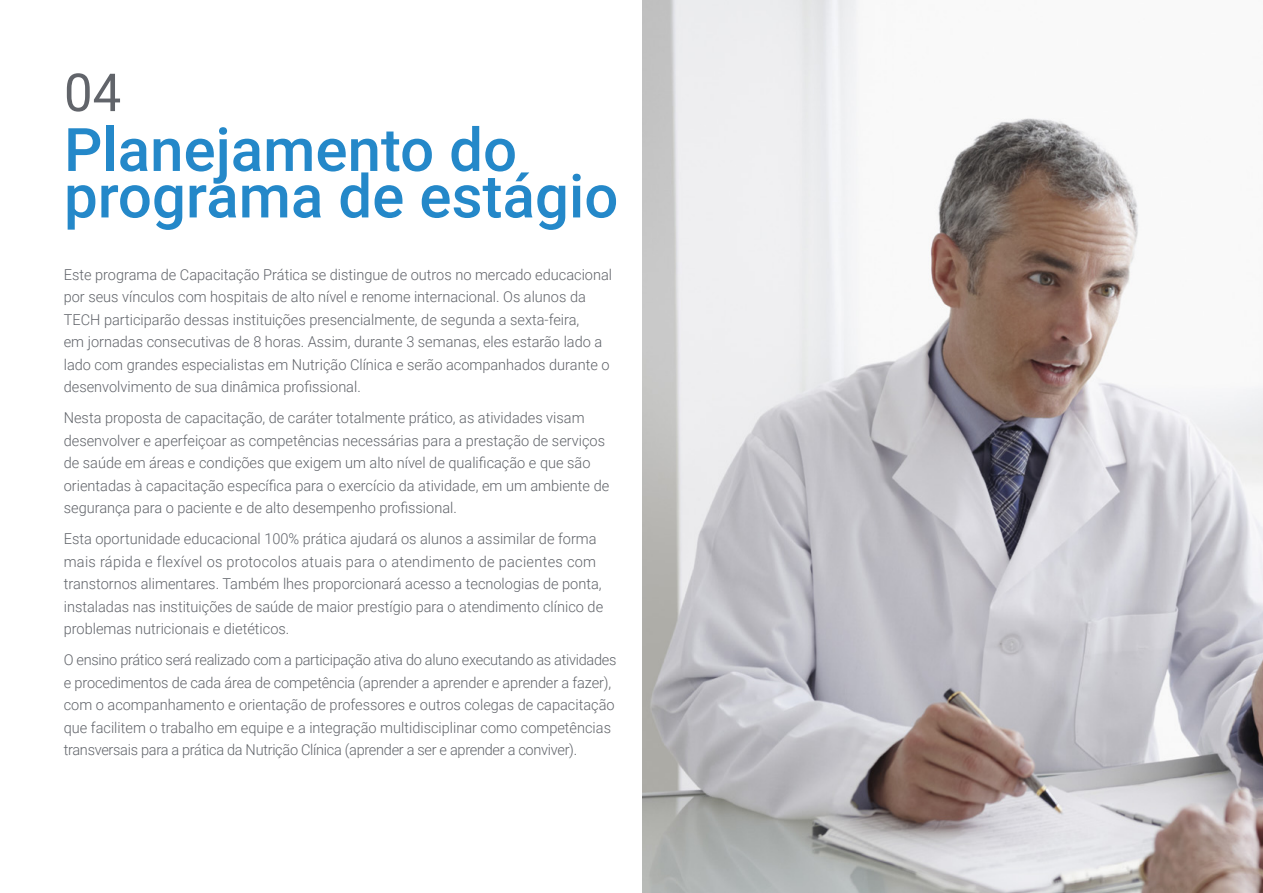
<style>
.page{position:relative;width:1263px;height:893px;background:#fff}
.page>*{position:absolute;margin:0;border:0;box-sizing:border-box;transform-origin:0 0}
.t1{font:500 60px/46.5px "Roboto";color:#2488c9}
.t2{font:52.5px "Roboto";color:#61646a}
.t3{font:300 15px/22.5px "Roboto";color:#61646a}
</style>
<div class="page">
<img style="left:642px;top:0;width:621px;height:893px">
<h2 class="t2" style="left:64px;top:56px;width:59px">04</h2>
<h1 class="t1" style="left:64px;top:124px;width:556px">Planejamento do programa de estágio</h1>
<p class="t3" style="left:64px;top:262px;width:550px">Este programa de Capacitação Prática se distingue de outros no mercado educacional por seus vínculos com hospitais de alto nível e renome internacional. Os alunos da TECH participarão dessas instituições presencialmente, de segunda a sexta-feira,<br>em jornadas consecutivas de 8 horas. Assim, durante 3 semanas, eles estarão lado a lado com grandes especialistas em Nutrição Clínica e serão acompanhados durante o desenvolvimento de sua dinâmica profissional.</p>
<p class="t3" style="left:64px;top:406px;width:547px">Nesta proposta de capacitação, de caráter totalmente prático, as atividades visam desenvolver e aperfeiçoar as competências necessárias para a prestação de serviços de saúde em áreas e condições que exigem um alto nível de qualificação e que são orientadas à capacitação específica para o exercício da atividade, em um ambiente de segurança para o paciente e de alto desempenho profissional.</p>
<p class="t3" style="left:64px;top:527px;width:541px">Esta oportunidade educacional 100% prática ajudará os alunos a assimilar de forma mais rápida e flexível os protocolos atuais para o atendimento de pacientes com transtornos alimentares. Também lhes proporcionará acesso a tecnologias de ponta, instaladas nas instituições de saúde de maior prestígio para o atendimento clínico de problemas nutricionais e dietéticos.</p>
<p class="t3" style="left:64px;top:648px;width:554px">O ensino prático será realizado com a participação ativa do aluno executando as atividades e procedimentos de cada área de competência (aprender a aprender e aprender a fazer), com o acompanhamento e orientação de professores e outros colegas de capacitação que facilitem o trabalho em equipe e a integração multidisciplinar como competências transversais para a prática da Nutrição Clínica (aprender a ser e aprender a conviver).</p>
</div>
